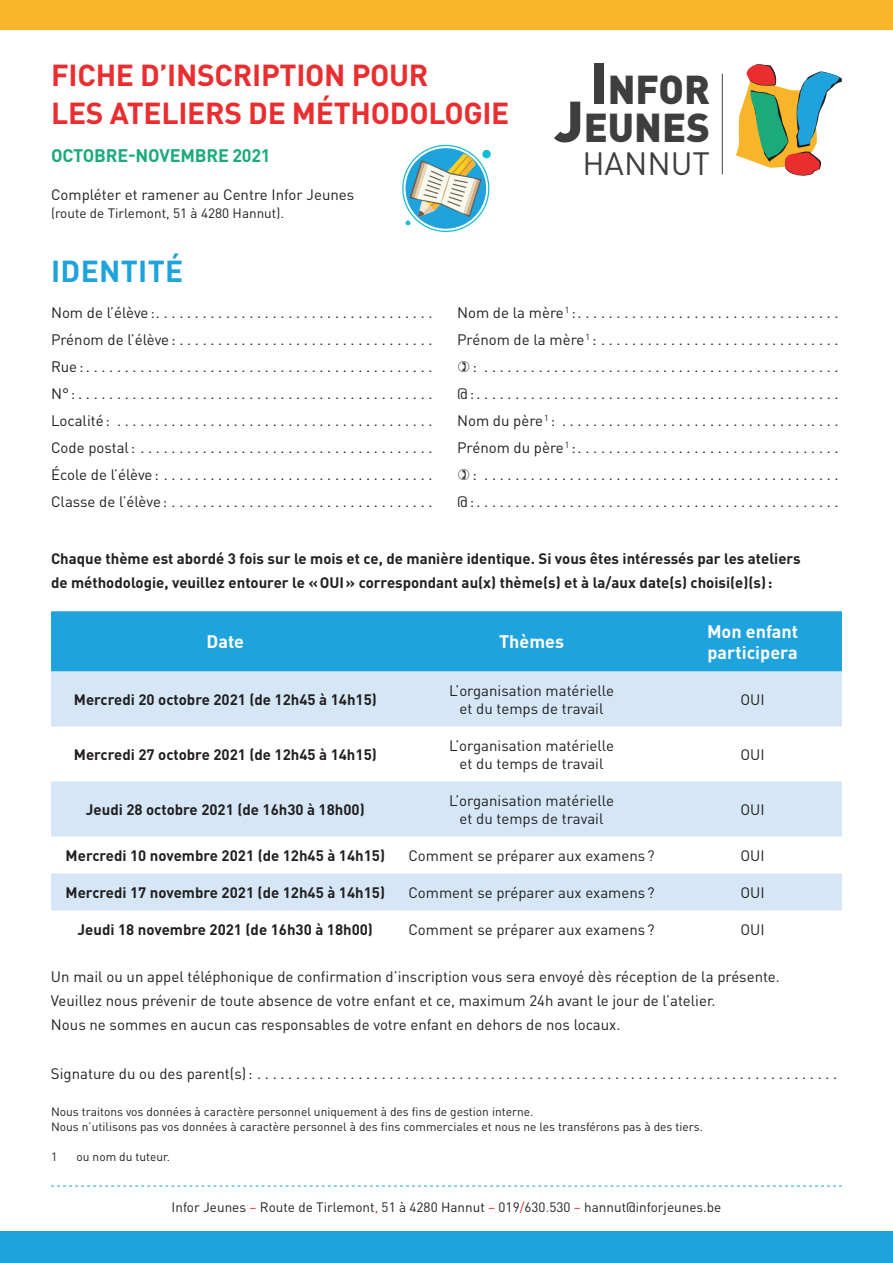
<style>
.page{position:relative;width:893px;height:1263px;background:#fff}
.page>*{position:absolute;margin:0;border:0;box-sizing:border-box;transform-origin:0 0}
.t1{font:900 39.9px/38px "DIN Pro";color:#3e3e3f;text-align:right}
.t2{font:31.8px "DIN Pro";color:#3e3e3f}
.t3{font:700 30px/37.5px "DIN Pro";letter-spacing:-.01em;color:#ea2e30}
.t4{font:700 30px "DIN Pro";letter-spacing:.01em;color:#1ea3dc}
.t5{font:700 18px/21px "DIN Pro";color:#fff}
.t6{font:700 18px "DIN Pro";letter-spacing:-.01em;color:#1bab7a}
.t7{font:15px/27px "DIN Pro";color:#231f20;text-align:center}
.t8{font:700 15px/24px "DIN Pro";color:#231f20}
.t9{font:13.5px "DIN Pro";color:#231f20}
.t10{font:12px/15px "DIN Pro";color:#231f20}
.s1{font-size:56.85px}
.s2{color:#ea2e30}
</style>
<div class="page">
<div style="left:0;top:1232px;width:893px;height:31px;background:#1ea3dc"></div>
<div style="left:0;top:0;width:893px;height:29px;background:#f8b529"></div>
<svg style="left:51px;top:1186px;width:791px;height:1px"></svg>
<svg style="left:736px;top:64px;width:106px;height:112px"></svg>
<hr style="left:722px;top:74px;width:1px;height:100px;background:#3e3e3f">
<div style="left:51px;top:611px;width:791px;height:60px;background:#1ea3dc"></div>
<svg style="left:51px;top:671px;width:791px;height:239px;fill:#d5e7f6"></svg>
<div style="left:482px;top:150px;width:9px;height:8px;background:#14bcd0;border-radius:50%"></div>
<div style="left:406px;top:148px;width:80px;height:81px;background:#1ea3dc;border-radius:50%"></div>
<svg style="left:406px;top:154px;width:76px;height:71px"></svg>
<p class="t3" style="left:51px;top:56px;width:460px">FICHE D’INSCRIPTION POUR<br>LES ATELIERS DE MÉTHODOLOGIE</p>
<p class="t6" style="left:51px;top:143px;width:221px">OCTOBRE-NOVEMBRE 2021</p>
<p class="t7" style="left:51px;top:180px;width:305px">Compléter et ramener au Centre Infor Jeunes</p>
<p class="t9" style="left:51px;top:204px;width:234px">(route de Tirlemont, 51 à 4280 Hannut).</p>
<p class="t4" style="left:51px;top:251px;width:134px">IDENTITÉ</p>
<p class="t1" style="left:554px;top:69px;width:157px"><span class="s1">I</span>NFOR<br><span class="s1">J</span>EUNES</p>
<p class="t2" style="left:582px;top:142px;width:129px">HANNUT</p>
<p class="t7" style="left:51px;top:298px;width:383px;text-align:justify">Nom de l’élève:....................................<br>Prénom de l’élève: .................................<br>Rue:.............................................<br>N°:..............................................<br>Localité: .........................................<br>Code postal: ......................................<br>École de l’élève: ...................................<br>Classe de l’élève: ..................................</p>
<p class="t7" style="left:457px;top:298px;width:383px;text-align:right">Nom de la mère<sup>1</sup>:..................................<br>Prénom de la mère<sup>1</sup>: ............................... : .............................................. @:...............................................<br>Nom du père<sup>1</sup>: ....................................<br>Prénom du père<sup>1</sup>:.................................. : .............................................. @:...............................................</p>
<p class="t8" style="left:51px;top:546px;width:751px">Chaque thème est abordé 3 fois sur le mois et ce, de manière identique. Si vous êtes intéressés par les ateliers de méthodologie, veuillez entourer le «OUI» correspondant au(x) thème(s) et à la/aux date(s) choisi(e)(s):</p>
<p class="t5" style="left:207px;top:630px;width:39px">Date</p>
<p class="t5" style="left:499px;top:630px;width:67px">Thèmes</p>
<p class="t5" style="left:707px;top:620px;width:93px">Mon enfant participera</p>
<p class="t8" style="left:74px;top:687px;width:304px">Mercredi 20 octobre 2021 (de 12h45 à 14h15)</p>
<p class="t7" style="left:449px;top:681px;width:166px;line-height:18px">L’organisation matérielle et du temps de travail</p>
<p class="t7" style="left:740px;top:685px;width:26px">OUI</p>
<p class="t8" style="left:74px;top:742px;width:304px">Mercredi 27 octobre 2021 (de 12h45 à 14h15)</p>
<p class="t7" style="left:449px;top:736px;width:166px;line-height:18px">L’organisation matérielle et du temps de travail</p>
<p class="t7" style="left:740px;top:740px;width:26px">OUI</p>
<p class="t8" style="left:86px;top:797px;width:280px">Jeudi 28 octobre 2021 (de 16h30 à 18h00)</p>
<p class="t7" style="left:449px;top:791px;width:166px;line-height:18px">L’organisation matérielle et du temps de travail</p>
<p class="t7" style="left:740px;top:795px;width:26px">OUI</p>
<p class="t8" style="left:66px;top:843px;width:321px">Mercredi 10 novembre 2021 (de 12h45 à 14h15)</p>
<p class="t7" style="left:408px;top:841px;width:248px">Comment se préparer aux examens ?</p>
<p class="t7" style="left:740px;top:841px;width:26px">OUI</p>
<p class="t8" style="left:66px;top:880px;width:321px">Mercredi 17 novembre 2021 (de 12h45 à 14h15)</p>
<p class="t7" style="left:408px;top:878px;width:248px">Comment se préparer aux examens ?</p>
<p class="t7" style="left:740px;top:878px;width:26px">OUI</p>
<p class="t8" style="left:78px;top:917px;width:297px">Jeudi 18 novembre 2021 (de 16h30 à 18h00)</p>
<p class="t7" style="left:408px;top:915px;width:248px">Comment se préparer aux examens ?</p>
<p class="t7" style="left:740px;top:915px;width:26px">OUI</p>
<p class="t7" style="left:51px;top:964px;width:730px;line-height:24px;text-align:left">Un mail ou un appel téléphonique de confirmation d’inscription vous sera envoyé dès réception de la présente.<br>Veuillez nous prévenir de toute absence de votre enfant et ce, maximum 24h avant le jour de l’atelier.<br>Nous ne sommes en aucun cas responsables de votre enfant en dehors de nos locaux.</p>
<p class="t7" style="left:51px;top:1059px;width:788px">Signature du ou des parent(s): ...........................................................................</p>
<p class="t10" style="left:51px;top:1103px;width:654px">Nous traitons vos données à caractère personnel uniquement à des fins de gestion interne.<br>Nous n’utilisons pas vos données à caractère personnel à des fins commerciales et nous ne les transférons pas à des tiers.</p>
<p class="t10" style="left:51px;top:1148px;width:8px">1</p>
<p class="t10" style="left:77px;top:1148px;width:95px">ou nom du tuteur.</p>
<p class="t9" style="left:172px;top:1198px;width:551px">Infor Jeunes <span class="s2">–</span> Route de Tirlemont<span class="s2">,</span> 51 à 4280 Hannut <span class="s2">–</span> 019<span class="s2">/</span>630<span class="s2">.</span>530 <span class="s2">–</span> hannut@inforjeunes.be</p>
</div>
